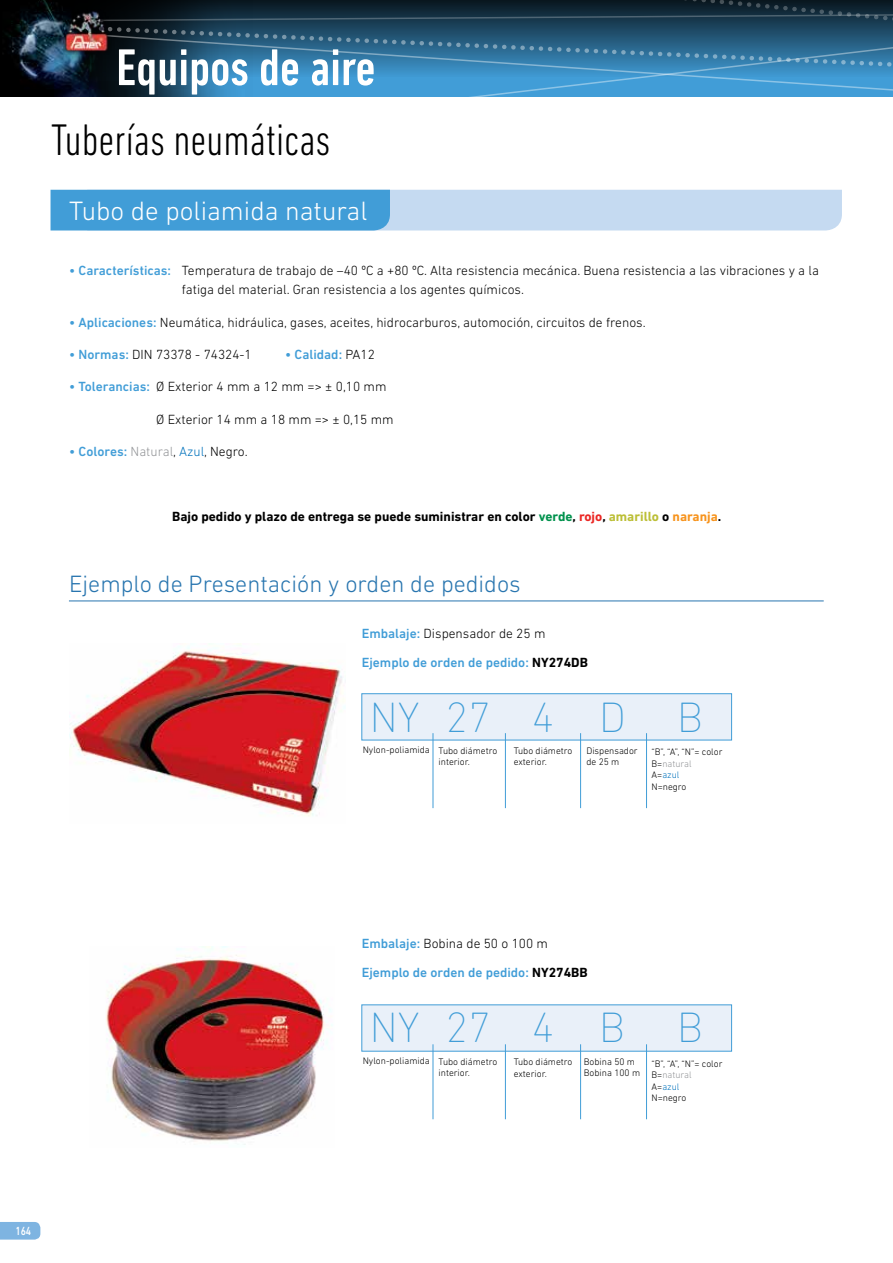
<style>
.page{position:relative;width:893px;height:1263px;background:#fff}
.page>*{position:absolute;margin:0;border:0;box-sizing:border-box;transform-origin:0 0}
.t1{font:500 condensed 52.5px "DIN Next LT Pro";color:#fff}
.t2{font:300 condensed 45px "DIN Next LT Pro";color:#000}
.t3{font:200 43.2px "DIN Next LT Pro";color:#419dd7}
.t4{font:300 27px "DIN Next LT Pro";color:#fff}
.t5{font:300 24px "DIN Next LT Pro";color:#2875af}
.t6{font:300 13.5px/19.5px "DIN Next LT Pro";color:#000}
.t7{font:500 13.5px/29px "DIN Next LT Pro";color:#419dd7}
.t8{font:700 13.5px "DIN Next LT Pro";color:#000}
.t9{font:500 12px "DIN Next LT Pro";color:#fff;scale:.8 1}
.t10{font:300 9.6px/11.6px "DIN Next LT Pro";color:#000}
.s1{font-weight:500;color:#419dd7}
.s2{font-weight:300;color:#000}
.s3{font-weight:300;color:#939598}
.s4{font-weight:300;color:#0072bc}
.s5{color:#00924d}
.s6{color:#eb2724}
.s7{color:#bcbf37}
.s8{color:#f7941e}
.s9{font-weight:700;color:#000}
.s10{color:#939598}
.s11{color:#0072bc}
</style>
<div class="page">
<svg style="left:0;top:1222px;width:40px;height:17px"></svg>
<img style="left:0;top:0;width:287px;height:97px">
<svg style="left:105px;top:31px;width:320px;height:66px;background:#2d698e"></svg>
<svg style="left:94px;top:7px;width:331px;height:24px;background:#162f3f"></svg>
<svg style="left:425px;top:0;width:468px;height:97px;background:#2e698d"></svg>
<img style="left:64px;top:9px;width:47px;height:45px">
<svg style="left:51px;top:190px;width:791px;height:40px;background:#8cbfe5"></svg>
<img style="left:69px;top:643px;width:276px;height:174px">
<img style="left:106px;top:946px;width:227px;height:199px">
<div style="left:362px;top:694px;width:370px;height:46px;background:#e9f0f9"></div>
<div style="left:362px;top:1005px;width:370px;height:46px;background:#e9f0f9"></div>
<hr style="left:433px;top:733px;width:1px;height:75px;background:#419dd7">
<hr style="left:505px;top:733px;width:1px;height:75px;background:#419dd7">
<hr style="left:580px;top:733px;width:1px;height:75px;background:#419dd7">
<hr style="left:646px;top:733px;width:1px;height:75px;background:#419dd7">
<hr style="left:433px;top:1044px;width:1px;height:75px;background:#419dd7">
<hr style="left:505px;top:1044px;width:1px;height:75px;background:#419dd7">
<hr style="left:580px;top:1044px;width:1px;height:75px;background:#419dd7">
<hr style="left:646px;top:1044px;width:1px;height:75px;background:#419dd7">
<hr style="left:69px;top:600px;width:755px;height:1px;background:#2875af">
<h1 class="t1" style="left:116px;top:38px;width:261px">Equipos de aire</h1>
<h2 class="t2" style="left:51px;top:115px;width:281px">Tuberías neumáticas</h2>
<h3 class="t4" style="left:69px;top:195px;width:300px">Tubo de poliamida natural</h3>
<p class="t6" style="left:182px;top:260px;width:639px;text-indent:-112px"><span class="s1">• Características:</span> Temperatura de trabajo de –40 ºC a +80 ºC. Alta resistencia mecánica. Buena resistencia a las vibraciones y a la fatiga del material. Gran resistencia a los agentes químicos.</p>
<p class="t6" style="left:69px;top:312px;width:578px"><span class="s1">• Aplicaciones:</span> Neumática, hidráulica, gases, aceites, hidrocarburos, automoción, circuitos de frenos.</p>
<p class="t6" style="left:69px;top:344px;width:184px"><span class="s1">• Normas:</span> DIN 73378 - 74324-1</p>
<p class="t7" style="left:285px;top:340px;width:91px">• Calidad: <span class="s2">PA12</span></p>
<p class="t6" style="left:69px;top:377px;width:319px"><span class="s1">• Tolerancias:</span> Ø Exterior 4 mm a 12 mm =&gt; ± 0,10 mm</p>
<p class="t6" style="left:156px;top:409px;width:239px">Ø Exterior 14 mm a 18 mm =&gt; ± 0,15 mm</p>
<p class="t7" style="left:69px;top:437px;width:180px">• Colores: <span class="s3">Natural</span><span class="s2">,</span> <span class="s4">Azul</span><span class="s2">, Negro.</span></p>
<p class="t8" style="left:172px;top:508px;width:551px">Bajo pedido y plazo de entrega se puede suministrar en color <span class="s5">verde</span>, <span class="s6">rojo</span>, <span class="s7">amarillo</span> o <span class="s8">naranja</span>.</p>
<h3 class="t5" style="left:69px;top:570px;width:453px">Ejemplo de Presentación y orden de pedidos</h3>
<p class="t7" style="left:362px;top:619px;width:228px">Embalaje: <span class="s2">Dispensador de 25 m<br></span>Ejemplo de orden de pedido: <span class="s9">NY274DB</span></p>
<h3 class="t3" style="left:370px;top:692px;width:335px">NY27 4 D B</h3>
<p class="t10" style="left:651px;top:746px;width:72px">“B”, “A”, “N”= color<br>B=<span class="s10">natural<br></span>A=<span class="s11">azul<br></span>N=negro</p>
<p class="t10" style="left:439px;top:743px;width:60px;line-height:12.3px;text-indent:-76px">Nylon-poliamida Tubo diámetro interior.</p>
<p class="t10" style="left:514px;top:745px;width:60px">Tubo diámetro exterior.</p>
<p class="t10" style="left:586px;top:744px;width:53px">Dispensador de 25 m</p>
<p class="t9" style="left:15px;top:1223px;width:21px">164</p>
<p class="t7" style="left:362px;top:928px;width:227px">Embalaje: <span class="s2">Bobina de 50 o 100 m<br></span>Ejemplo de orden de pedido: <span class="s9">NY274BB</span></p>
<h3 class="t3" style="left:370px;top:1003px;width:335px">NY27 4 B B</h3>
<p class="t10" style="left:651px;top:1057px;width:72px">“B”, “A”, “N”= color<br>B=<span class="s10">natural<br></span>A=<span class="s11">azul<br></span>N=negro</p>
<p class="t10" style="left:439px;top:1054px;width:60px;line-height:12.3px;text-indent:-76px">Nylon-poliamida Tubo diámetro interior.</p>
<p class="t10" style="left:514px;top:1056px;width:60px">Tubo diámetro exterior.</p>
<p class="t10" style="left:584px;top:1055px;width:58px">Bobina 50 m<br>Bobina 100 m</p>
</div>
